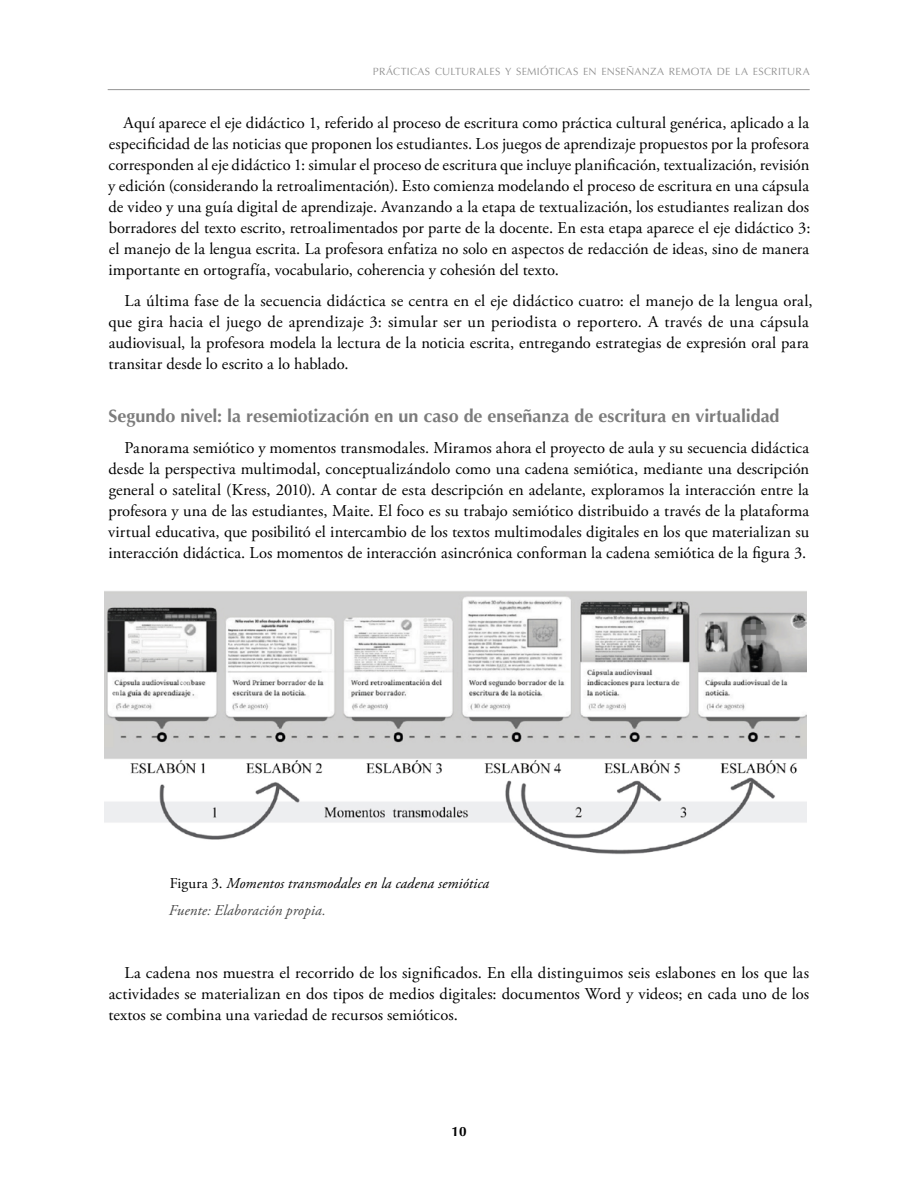
<style>
.page{position:relative;width:918px;height:1188px;background:#fff}
.page>*{position:absolute;margin:0;border:0;box-sizing:border-box;transform-origin:0 0}
.t1{font:700 18px "Optima";letter-spacing:-.005em;color:#7c7c7c}
.t2{font:16.5px/21px "Adobe Garamond Pro";letter-spacing:.005em;color:#000;text-align:justify}
.t3{font:italic 15px/27px "Adobe Garamond Pro";letter-spacing:.005em;color:#000}
.t4{font:700 13.5px "Optima";color:#000}
.t5{font:10.5px "Optima";letter-spacing:.025em;color:#939393}
.s1{font-style:normal}
.s2{color:#484848}
</style>
<div class="page">
<img style="left:104px;top:591px;width:702px;height:263px">
<hr style="left:108px;top:89px;width:702px;height:1px;background:#939393">
<p class="t5" style="left:373px;top:65px;width:438px">PRÁCTICAS CULTURALES Y SEMIÓTICAS EN ENSEÑANZA REMOTA DE LA ESCRITURA</p>
<p class="t2" style="left:108px;top:112px;width:704px;text-indent:16px">Aquí aparece el eje didáctico 1, referido al proceso de escritura como práctica cultural genérica, aplicado a la especificidad de las noticias que proponen los estudiantes. Los juegos de aprendizaje propuestos por la profesora corresponden al eje didáctico 1: simular el proceso de escritura que incluye planificación, textualización, revisión y edición (considerando la retroalimentación). Esto comienza modelando el proceso de escritura en una cápsula de video y una guía digital de aprendizaje. Avanzando a la etapa de textualización, los estudiantes realizan dos borradores del texto escrito, retroalimentados por parte de la docente. En esta etapa aparece el eje didáctico 3: el manejo de la lengua escrita. La profesora enfatiza no solo en aspectos de redacción de ideas, sino de manera importante en ortografía, vocabulario, coherencia y cohesión del texto.</p>
<p class="t2" style="left:108px;top:291px;width:706px;text-align:left;text-indent:16px">La última fase de la secuencia didáctica se centra en el eje didáctico cuatro: el manejo de la lengua oral, que gira hacia el juego de aprendizaje 3: simular ser un periodista o reportero. A través de una cápsula audiovisual, la profesora modela la lectura de la noticia escrita, entregando estrategias de expresión oral para transitar desde lo escrito a lo hablado.</p>
<p class="t1" style="left:109px;top:405px;width:673px">Segundo nivel: la resemiotización en un caso de enseñanza de escritura en virtualidad</p>
<p class="t2" style="left:108px;top:438px;width:703px;text-indent:16px">Panorama semiótico y momentos transmodales. Miramos ahora el proyecto de aula y su secuencia didáctica desde la perspectiva multimodal, conceptualizándolo como una cadena semiótica, mediante una descripción general o satelital (Kress, 2010). A contar de esta descripción en adelante, exploramos la interacción entre la profesora y una de las estudiantes, Maite. El foco es su trabajo semiótico distribuido a través de la plataforma virtual educativa, que posibilitó el intercambio de los textos multimodales digitales en los que materializan su interacción didáctica. Los momentos de interacción asincrónica conforman la cadena semiótica de la figura 3.</p>
<p class="t3" style="left:169px;top:871px;width:322px"><span class="s1">Figura 3.</span> Momentos transmodales en la cadena semiótica<br><span class="s2">Fuente: Elaboración propia.</span></p>
<p class="t2" style="left:108px;top:963px;width:702px;text-indent:16px">La cadena nos muestra el recorrido de los significados. En ella distinguimos seis eslabones en los que las actividades se materializan en dos tipos de medios digitales: documentos Word y videos; en cada uno de los textos se combina una variedad de recursos semióticos.</p>
<p class="t4" style="left:451px;top:1123px;width:17px">10</p>
</div>
